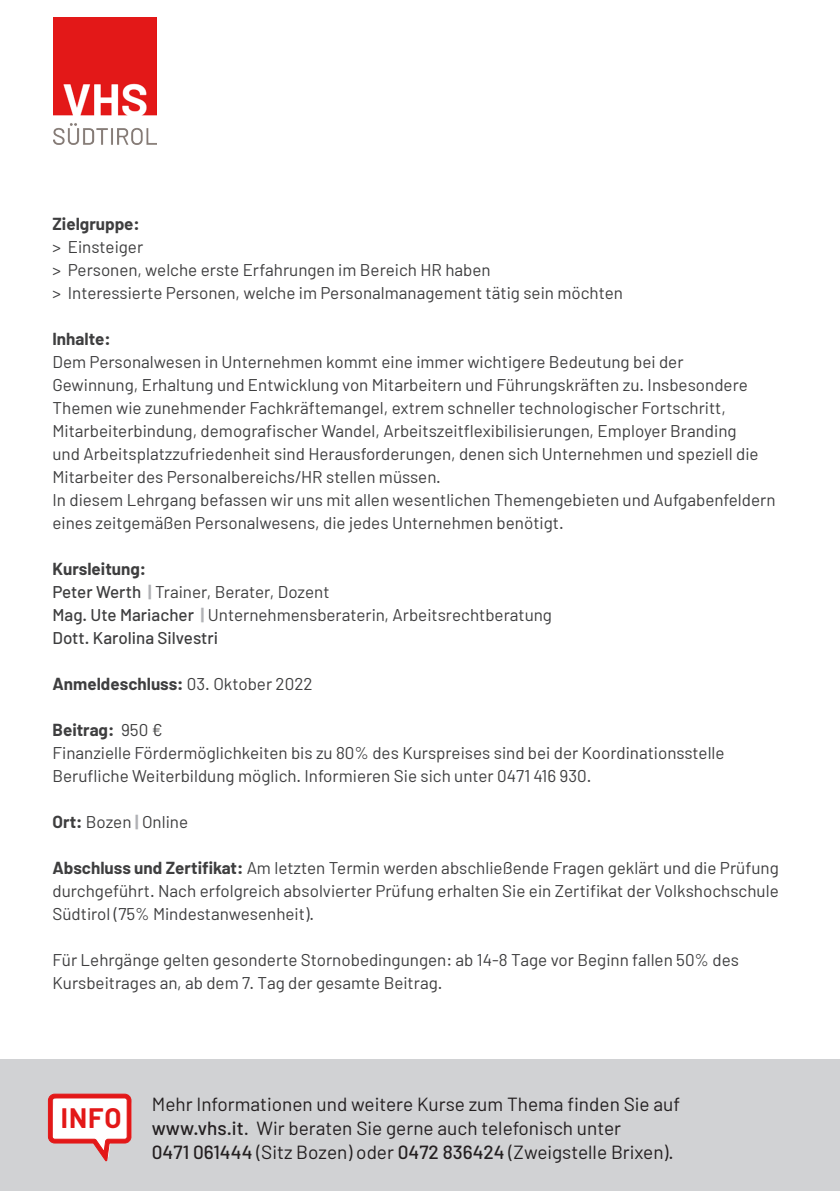
<style>
.page{position:relative;width:840px;height:1191px;background:#fff}
.page>*{position:absolute;margin:0;border:0;box-sizing:border-box;transform-origin:0 0}
.t1{font:700 27.4px "Barlow";color:#e31818}
.t2{font:19px "Barlow";color:#231f20}
.t3{font:17px/23px "Barlow";color:#3e3e3f}
.t4{font:700 17px "Barlow";color:#3e3e3f}
.t5{font:500 17px "Barlow";color:#3e3e3f}
.s1{font-weight:500}
.s2{font-weight:700;color:#b0b1b5}
.s3{font-weight:400}
.s4{font-weight:700}
</style>
<div class="page">
<div style="left:0;top:1059px;width:838px;height:132px;background:#d1d2d4"></div>
<img style="left:54px;top:17px;width:102px;height:127px">
<svg style="left:48px;top:1093px;width:84px;height:69px"></svg>
<p class="t4" style="left:52px;top:213px;width:89px">Zielgruppe:</p>
<p class="t3" style="left:52px;top:235px;width:92px">&gt; Einsteiger</p>
<p class="t3" style="left:52px;top:258px;width:439px">&gt; Personen, welche erste Erfahrungen im Bereich HR haben</p>
<p class="t3" style="left:52px;top:281px;width:571px">&gt; Interessierte Personen, welche im Personalmanagement tätig sein möchten</p>
<p class="t4" style="left:52px;top:328px;width:60px">Inhalte:</p>
<p class="t3" style="left:52px;top:350px;width:707px">Dem Personalwesen in Unternehmen kommt eine immer wichtigere Bedeutung bei der Gewinnung, Erhaltung und Entwicklung von Mitarbeitern und Führungskräften zu. Insbesondere Themen wie zunehmender Fachkräftemangel, extrem schneller technologischer Fortschritt, Mitarbeiterbindung, demografischer Wandel, Arbeitszeitflexibilisierungen, Employer Branding und Arbeitsplatzzufriedenheit sind Herausforderungen, denen sich Unternehmen und speziell die Mitarbeiter des Personalbereichs/HR stellen müssen.</p>
<p class="t3" style="left:52px;top:488px;width:724px">In diesem Lehrgang befassen wir uns mit allen wesentlichen Themengebieten und Aufgabenfeldern eines zeitgemäßen Personalwesens, die jedes Unternehmen benötigt.</p>
<p class="t4" style="left:52px;top:558px;width:95px">Kursleitung:</p>
<p class="t3" style="left:52px;top:580px;width:278px"><span class="s1">Peter Werth</span> <span class="s2">|</span> Trainer, Berater, Dozent</p>
<p class="t3" style="left:52px;top:603px;width:501px"><span class="s1">Mag. Ute Mariacher</span> <span class="s2">|</span> Unternehmensberaterin, Arbeitsrechtberatung</p>
<p class="t5" style="left:52px;top:627px;width:167px">Dott. Karolina Silvestri</p>
<p class="t4" style="left:52px;top:673px;width:261px">Anmeldeschluss: <span class="s3">03. Oktober 2022</span></p>
<p class="t4" style="left:52px;top:719px;width:111px">Beitrag: <span class="s3">950 €</span></p>
<p class="t3" style="left:52px;top:741px;width:673px">Finanzielle Fördermöglichkeiten bis zu 80% des Kurspreises sind bei der Koordinationsstelle</p>
<p class="t3" style="left:52px;top:764px;width:540px">Berufliche Weiterbildung möglich. Informieren Sie sich unter 0471 416 930.</p>
<p class="t3" style="left:52px;top:810px;width:137px"><span class="s4">Ort:</span> Bozen <span class="s2">|</span> Online</p>
<p class="t3" style="left:52px;top:856px;width:727px;text-align:justify"><span class="s4">Abschluss und Zertifikat:</span> Am letzten Termin werden abschließende Fragen geklärt und die Prüfung durchgeführt. Nach erfolgreich absolvierter Prüfung erhalten Sie ein Zertifikat der Volkshochschule Südtirol (75% Mindestanwesenheit).</p>
<p class="t3" style="left:52px;top:948px;width:687px">Für Lehrgänge gelten gesonderte Stornobedingungen: ab 14-8 Tage vor Beginn fallen 50% des<br>Kursbeitrages an, ab dem 7. Tag der gesamte Beitrag.</p>
<p class="t1" style="left:61px;top:1101px;width:62px">INFO</p>
<p class="t2" style="left:152px;top:1092px;width:529px">Mehr Informationen und weitere Kurse zum Thema finden Sie auf</p>
<p class="t2" style="left:152px;top:1116px;width:470px"><span class="s1">www.vhs.it</span>. Wir beraten Sie gerne auch telefonisch unter</p>
<p class="t2" style="left:152px;top:1140px;width:523px"><span class="s1">0471 061444</span> (Sitz Bozen) oder <span class="s1">0472 836424</span> (Zweigstelle Brixen).</p>
</div>
